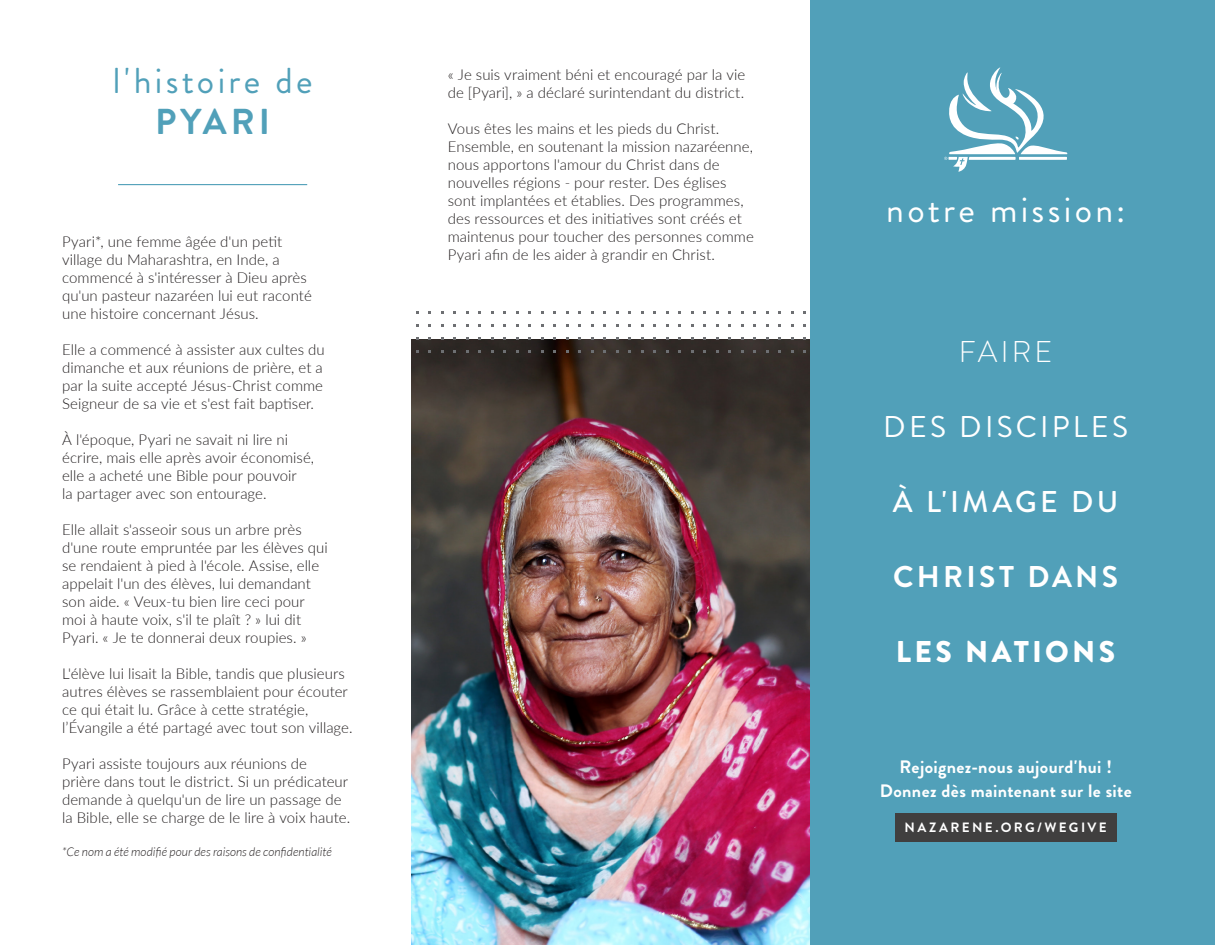
<style>
.page{position:relative;width:1215px;height:945px;background:#fff}
.page>*{position:absolute;margin:0;border:0;box-sizing:border-box;transform-origin:0 0}
.t1{font:36px/40.5px "Brandon Grotesque";letter-spacing:.09em;color:#51a0b9;text-align:center}
.t2{font:36px "Brandon Grotesque";letter-spacing:.09em;color:#fff}
.t3{font:30px "Brandon Grotesque";letter-spacing:.11em;color:#fff}
.t4{font:500 30px "Brandon Grotesque";letter-spacing:.11em;color:#fff}
.t5{font:700 30px "Brandon Grotesque";letter-spacing:.11em;color:#fff}
.t6{font:900 30px "Brandon Grotesque";letter-spacing:.11em;color:#fff}
.t7{font:300 30px "Brandon Grotesque";letter-spacing:.11em;color:#fff}
.Contact_Us{font:700 18px/24px "Brandon Grotesque";letter-spacing:.02em;color:#fff;text-align:center}
.t8{font:300 15px/18px "Lato";letter-spacing:.005em;color:#231f20}
.t9{font:700 13.5px "Brandon Grotesque";letter-spacing:.18em;color:#fff}
.t10{font:italic 300 12px "Lato";letter-spacing:.01em;color:#231f20}
.s1{font-weight:700}
</style>
<div class="page">
<img style="left:412px;top:340px;width:398px;height:605px">
<div style="left:810px;top:0;width:405px;height:945px;background:#51a0b9"></div>
<svg style="left:944px;top:67px;width:123px;height:105px"></svg>
<div style="left:895px;top:813px;width:221px;height:28px;background:#403f3f"></div>
<hr style="left:118px;top:184px;width:189px;height:1px;background:#51a0b9">
<p class="t1" style="left:113px;top:61px;width:201px">l'histoire de<br><span class="s1">PYARI</span></p>
<p class="t8" style="left:62px;top:232px;width:251px">Pyari*, une femme âgée d'un petit village du Maharashtra, en Inde, a commencé à s'intéresser à Dieu après qu'un pasteur nazaréen lui eut raconté une histoire concernant Jésus.</p>
<p class="t8" style="left:62px;top:340px;width:264px">Elle a commencé à assister aux cultes du dimanche et aux réunions de prière, et a par la suite accepté Jésus-Christ comme Seigneur de sa vie et s'est fait baptiser.</p>
<p class="t8" style="left:62px;top:430px;width:254px">À l'époque, Pyari ne savait ni lire ni écrire, mais elle après avoir économisé, elle a acheté une Bible pour pouvoir<br>la partager avec son entourage.</p>
<p class="t8" style="left:62px;top:520px;width:267px">Elle allait s'asseoir sous un arbre près d'une route empruntée par les élèves qui se rendaient à pied à l'école. Assise, elle appelait l'un des élèves, lui demandant son aide. « Veux-tu bien lire ceci pour moi à haute voix, s'il te plaît ? » lui dit Pyari. « Je te donnerai deux roupies. »</p>
<p class="t8" style="left:62px;top:664px;width:292px">L'élève lui lisait la Bible, tandis que plusieurs autres élèves se rassemblaient pour écouter ce qui était lu. Grâce à cette stratégie, l’Évangile a été partagé avec tout son village.</p>
<p class="t8" style="left:62px;top:754px;width:290px">Pyari assiste toujours aux réunions de<br>prière dans tout le district. Si un prédicateur demande à quelqu'un de lire un passage de la Bible, elle se charge de le lire à voix haute.</p>
<p class="t10" style="left:62px;top:845px;width:271px">*Ce nom a été modifié pour des raisons de confidentialité</p>
<p class="t8" style="left:448px;top:65px;width:299px">« Je suis vraiment béni et encouragé par la vie de [Pyari], » a déclaré surintendant du district.</p>
<p class="t8" style="left:448px;top:119px;width:308px">Vous êtes les mains et les pieds du Christ.<br>Ensemble, en soutenant la mission nazaréenne, nous apportons l'amour du Christ dans de nouvelles régions - pour rester. Des églises sont implantées et établies. Des programmes, des ressources et des initiatives sont créés et maintenus pour toucher des personnes comme Pyari afin de les aider à grandir en Christ.</p>
<p class="t2" style="left:886px;top:185px;width:241px">notre mission:</p>
<p class="t7" style="left:959px;top:331px;width:95px">FAIRE</p>
<p class="t3" style="left:883px;top:406px;width:246px">DES DISCIPLES</p>
<p class="t4" style="left:893px;top:481px;width:227px">À L'IMAGE DU</p>
<p class="t5" style="left:893px;top:555px;width:226px">CHRIST DANS</p>
<p class="t6" style="left:896px;top:630px;width:221px">LES NATIONS</p>
<p class="Contact_Us" style="left:880px;top:756px;width:253px">Rejoignez-nous aujourd'hui !<br>Donnez dès maintenant sur le site</p>
<p class="t9" style="left:904px;top:818px;width:204px">NAZARENE.ORG/WEGIVE</p>
</div>
